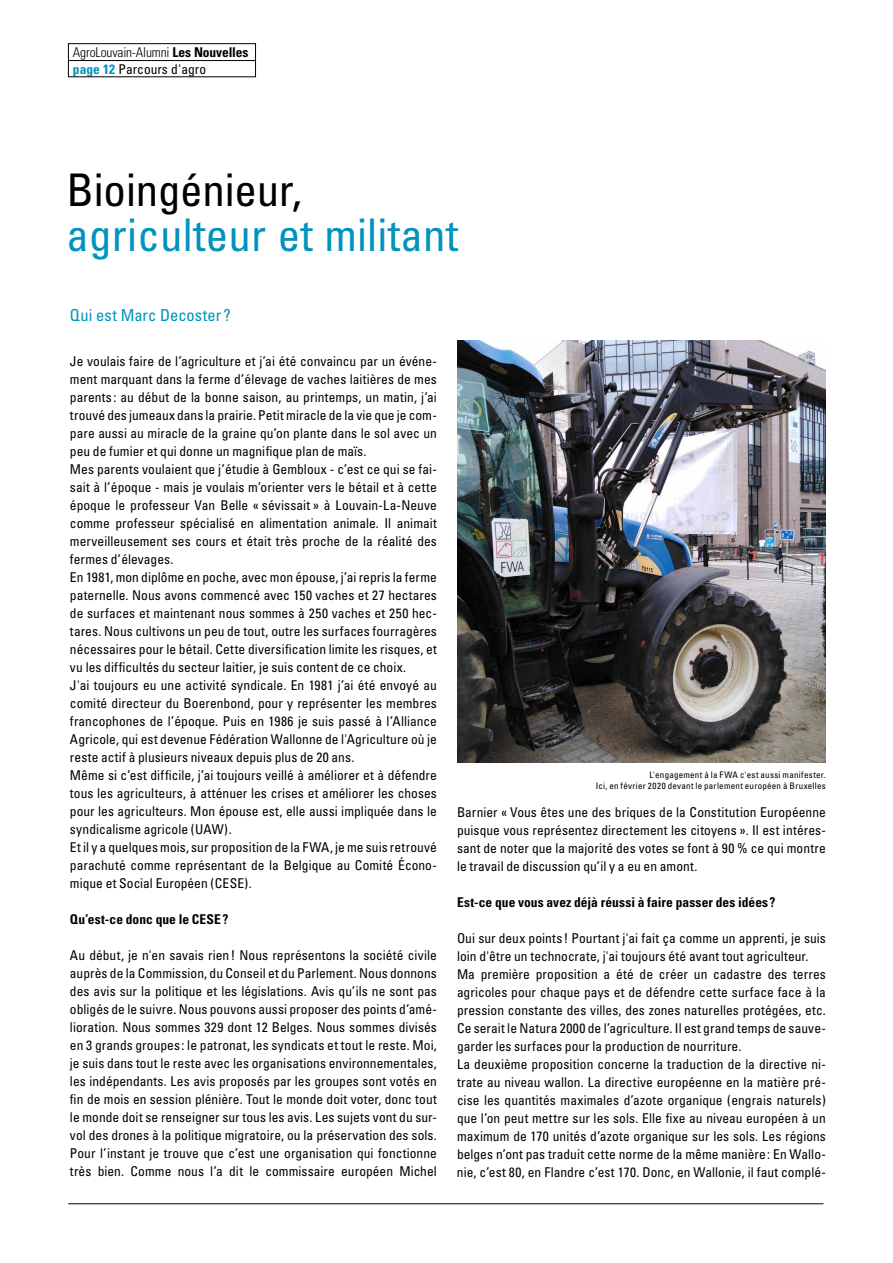
<style>
.page{position:relative;width:893px;height:1263px;background:#fff}
.page>*{position:absolute;margin:0;border:0;box-sizing:border-box;transform-origin:0 0}
.t1{font:condensed 45px "Univers";letter-spacing:.005em;color:#0093bd}
.t2{font:condensed 45px "Univers";letter-spacing:-.005em;color:#000}
.t3{font:condensed 16.5px "Univers";letter-spacing:.005em;color:#0093bd}
.t4{font:condensed 13.5px/18px "Univers";letter-spacing:.005em;color:#000}
.t5{font:700 condensed 13.5px "Univers";letter-spacing:.005em;color:#000}
.t6{font:300 condensed 13.5px/16.5px "Univers";letter-spacing:-.01em;color:#000}
.t7{font:condensed 9px/10.8px "Univers";letter-spacing:.025em;color:#000;text-align:right}
.s1{font-weight:700}
.s2{font-weight:700;color:#0093bd}
.s3{font-weight:400}
</style>
<div class="page">
<img style="left:457px;top:340px;width:369px;height:423px">
<hr style="left:68px;top:1203px;width:755px;height:1px;background:#000">
<div style="left:68px;top:43px;width:188px;height:34px;border:1px solid #000"></div>
<hr style="left:68px;top:60px;width:188px;height:1px;background:#000">
<p class="t6" style="left:73px;top:44px;width:177px">AgroLouvain-Alumni <span class="s1">Les Nouvelles </span><span class="s2">page 12</span> <span class="s3">Parcours d'agro</span></p>
<h1 class="t2" style="left:67px;top:161px;width:237px">Bioingénieur,</h1>
<h1 class="t1" style="left:67px;top:206px;width:393px">agriculteur et militant</h1>
<p class="t3" style="left:70px;top:305px;width:162px">Qui est Marc Decoster ?</p>
<p class="t4" style="left:70px;top:352px;width:368px">Je voulais faire de l’agriculture et j’ai été convaincu par un événe&shy;ment marquant dans la ferme d’élevage de vaches laitières de mes parents: au début de la bonne saison, au printemps, un matin, j’ai trouvé des jumeaux dans la prairie. Petit miracle de la vie que je com&shy;pare aussi au miracle de la graine qu’on plante dans le sol avec un peu de fumier et qui donne un magnifique plan de maïs.<br>Mes parents voulaient que j’étudie à Gembloux - c’est ce qui se fai&shy;sait à l’époque - mais je voulais m’orienter vers le bétail et à cette époque le professeur Van Belle « sévissait » à Louvain-La-Neuve comme professeur spécialisé en alimentation animale. Il animait merveilleusement ses cours et était très proche de la réalité des fermes d’élevages.<br>En 1981, mon diplôme en poche, avec mon épouse, j’ai repris la ferme paternelle. Nous avons commencé avec 150 vaches et 27 hectares de surfaces et maintenant nous sommes à 250 vaches et 250 hec&shy;tares. Nous cultivons un peu de tout, outre les surfaces fourragères nécessaires pour le bétail. Cette diversification limite les risques, et vu les difficultés du secteur laitier, je suis content de ce choix.<br>J'ai toujours eu une activité syndicale. En 1981 j’ai été envoyé au comité directeur du Boerenbond, pour y représenter les membres francophones de l’époque. Puis en 1986 je suis passé à l’Alliance Agricole, qui est devenue Fédération Wallonne de l'Agriculture où je reste actif à plusieurs niveaux depuis plus de 20 ans.<br>Même si c’est difficile, j’ai toujours veillé à améliorer et à défendre tous les agriculteurs, à atténuer les crises et améliorer les choses pour les agriculteurs. Mon épouse est, elle aussi impliquée dans le syndicalisme agricole (UAW).<br>Et il y a quelques mois, sur proposition de la FWA, je me suis retrouvé parachuté comme représentant de la Belgique au Comité Écono&shy;mique et Social Européen (CESE).</p>
<p class="t5" style="left:70px;top:911px;width:160px">Qu’est-ce donc que le CESE?</p>
<p class="t4" style="left:70px;top:946px;width:368px;text-align:justify">Au début, je n'en savais rien! Nous représentons la société civile auprès de la Commission, du Conseil et du Parlement. Nous donnons des avis sur la politique et les législations. Avis qu’ils ne sont pas obligés de le suivre. Nous pouvons aussi proposer des points d’amé&shy;lioration. Nous sommes 329 dont 12 Belges. Nous sommes divisés en 3 grands groupes: le patronat, les syndicats et tout le reste. Moi, je suis dans tout le reste avec les organisations environnementales, les indépendants. Les avis proposés par les groupes sont votés en fin de mois en session plénière. Tout le monde doit voter, donc tout le monde doit se renseigner sur tous les avis. Les sujets vont du sur&shy;vol des drones à la politique migratoire, ou la préservation des sols.<br>Pour l’instant je trouve que c’est une organisation qui fonctionne très bien. Comme nous l’a dit le commissaire européen Michel</p>
<p class="t7" style="left:596px;top:769px;width:232px">L'engagement à la FWA c'est aussi manifester.<br>Ici, en février 2020 devant le parlement européen à Bruxelles</p>
<p class="t4" style="left:457px;top:803px;width:370px;text-align:justify">Barnier « Vous êtes une des briques de la Constitution Européenne puisque vous représentez directement les citoyens ». Il est intéres&shy;sant de noter que la majorité des votes se font à 90 % ce qui montre le travail de discussion qu’il y a eu en amont.</p>
<p class="t5" style="left:457px;top:893px;width:320px">Est-ce que vous avez déjà réussi à faire passer des idées?</p>
<p class="t4" style="left:457px;top:929px;width:370px">Oui sur deux points! Pourtant j'ai fait ça comme un apprenti, je suis loin d'être un technocrate, j'ai toujours été avant tout agriculteur.<br>Ma première proposition a été de créer un cadastre des terres agricoles pour chaque pays et de défendre cette surface face à la pression constante des villes, des zones naturelles protégées, etc.<br>Ce serait le Natura 2000 de l’agriculture. Il est grand temps de sauve&shy;garder les surfaces pour la production de nourriture.<br>La deuxième proposition concerne la traduction de la directive ni&shy;trate au niveau wallon. La directive européenne en la matière pré&shy;cise les quantités maximales d’azote organique (engrais naturels) que l’on peut mettre sur les sols. Elle fixe au niveau européen à un maximum de 170 unités d’azote organique sur les sols. Les régions belges n’ont pas traduit cette norme de la même manière: En Wallo&shy;nie, c’est 80, en Flandre c’est 170. Donc, en Wallonie, il faut complé-</p>
</div>
